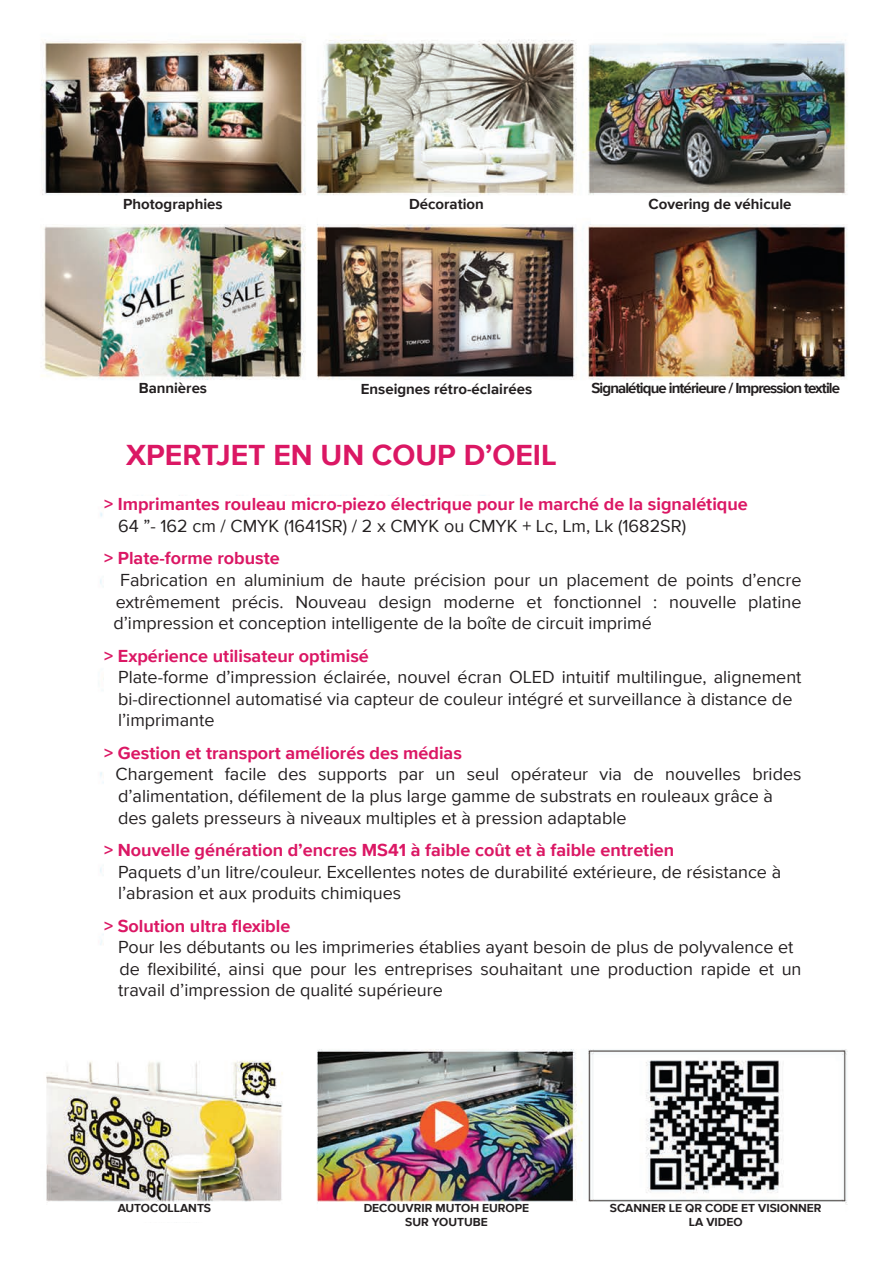
<style>
.page{position:relative;width:893px;height:1263px;background:#fff}
.page>*{position:absolute;margin:0;border:0;box-sizing:border-box;transform-origin:0 0}
.t1{font:700 30px "Proxima Nova";color:#db1764}
.t2{font:18px/21.6px "Proxima Nova";color:#231f20}
.t3{font:700 18px "Proxima Nova";color:#db1764}
.t4{font:700 15px "Proxima Nova";color:#231f20}
.t5{font:700 15px "Proxima Nova";letter-spacing:-.06em;color:#231f20}
.t6{font:700 12px/14.4px "Proxima Nova";color:#231f20;text-align:center}
</style>
<div class="page">
<img style="left:40px;top:36px;width:808px;height:1169px">
<div style="left:104px;top:496px;width:697px;height:515px;background:#fff"></div>
<div style="left:126px;top:441px;width:499px;height:35px;background:#fff"></div>
<div style="left:48px;top:1202px;width:233px;height:20px;background:#fff"></div>
<div style="left:317px;top:1202px;width:258px;height:27px;background:#fff"></div>
<div style="left:587px;top:1202px;width:258px;height:27px;background:#fff"></div>
<div style="left:44px;top:197px;width:258px;height:27px;background:#fff"></div>
<div style="left:317px;top:197px;width:258px;height:27px;background:#fff"></div>
<div style="left:591px;top:197px;width:258px;height:27px;background:#fff"></div>
<div style="left:44px;top:381px;width:258px;height:27px;background:#fff"></div>
<div style="left:317px;top:382px;width:258px;height:27px;background:#fff"></div>
<div style="left:587px;top:381px;width:258px;height:27px;background:#fff"></div>
<p class="t4" style="left:123px;top:192px;width:101px">Photographies</p>
<p class="t4" style="left:409px;top:192px;width:76px">Décoration</p>
<p class="t4" style="left:648px;top:192px;width:145px">Covering de véhicule</p>
<p class="t4" style="left:139px;top:377px;width:70px">Bannières</p>
<p class="t4" style="left:361px;top:378px;width:173px">Enseignes rétro-éclairées</p>
<p class="t5" style="left:591px;top:377px;width:250px">Signalétique intérieure / Impression textile</p>
<h1 class="t1" style="left:126px;top:432px;width:432px">XPERTJET EN UN COUP D’OEIL</h1>
<p class="t3" style="left:104px;top:491px;width:645px">&gt; Imprimantes rouleau micro-piezo électrique pour le marché de la signalétique</p>
<p class="t2" style="left:118px;top:514px;width:570px">64 ”- 162 cm / CMYK (1641SR) / 2 x CMYK ou CMYK + Lc, Lm, Lk (1682SR)</p>
<p class="t3" style="left:104px;top:545px;width:177px">&gt; Plate-forme robuste</p>
<p class="t2" style="left:113px;top:568px;width:690px;text-align:justify;text-indent:7px">Fabrication en aluminium de haute précision pour un placement de points d’encre extrêmement précis. Nouveau design moderne et fonctionnel : nouvelle platine d’impression et conception intelligente de la boîte de circuit imprimé</p>
<p class="t3" style="left:104px;top:642px;width:266px">&gt; Expérience utilisateur optimisé</p>
<p class="t2" style="left:118px;top:665px;width:685px">Plate-forme d’impression éclairée, nouvel écran OLED intuitif multilingue, alignement bi-directionnel automatisé via capteur de couleur intégré et surveillance à distance de l’imprimante</p>
<p class="t3" style="left:104px;top:739px;width:359px">&gt; Gestion et transport améliorés des médias</p>
<p class="t2" style="left:116px;top:763px;width:687px">Chargement facile des supports par un seul opérateur via de nouvelles brides d’alimentation, défilement de la plus large gamme de substrats en rouleaux grâce à des galets presseurs à niveaux multiples et à pression adaptable</p>
<p class="t3" style="left:104px;top:836px;width:572px">&gt; Nouvelle génération d’encres MS41 à faible coût et à faible entretien</p>
<p class="t2" style="left:118px;top:860px;width:665px">Paquets d’un litre/couleur. Excellentes notes de durabilité extérieure, de résistance à l’abrasion et aux produits chimiques</p>
<p class="t3" style="left:104px;top:912px;width:188px">&gt; Solution ultra flexible</p>
<p class="t2" style="left:118px;top:935px;width:685px">Pour les débutants ou les imprimeries établies ayant besoin de plus de polyvalence et de flexibilité, ainsi que pour les entreprises souhaitant une production rapide et un travail d’impression de qualité supérieure</p>
<p class="t6" style="left:118px;top:1200px;width:95px">AUTOCOLLANTS</p>
<p class="t6" style="left:364px;top:1200px;width:167px">DECOUVRIR MUTOH EUROPE<br>SUR YOUTUBE</p>
<p class="t6" style="left:610px;top:1200px;width:213px">SCANNER LE QR CODE ET VISIONNER<br>LA VIDEO</p>
</div>
